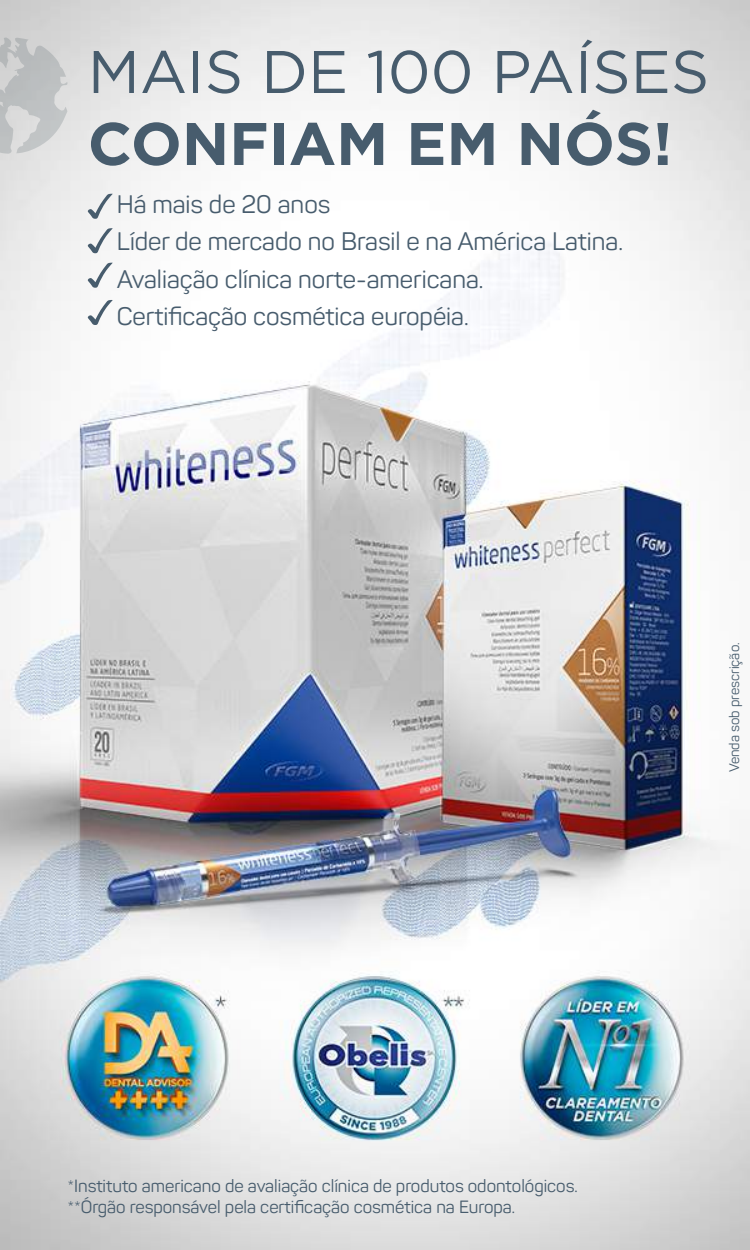
<style>
.page{position:relative;width:750px;height:1250px;background:#fff}
.page>*{position:absolute;margin:0;border:0;box-sizing:border-box;transform-origin:0 0}
.t1{font:60px "Gotham";color:#475c6d}
.t2{font:700 60px "Gotham";color:#475c6d}
.t3{font:25px/37.5px "Panton";color:#475c6d}
.t4{font:17.5px/21px "Panton";color:#475c6d}
.t5{font:13.75px "Panton";color:#475c6d}
</style>
<div class="page">
<img style="left:0;top:0;width:750px;height:1250px">
<svg style="left:87px;top:193px;width:26px;height:26px"></svg>
<svg style="left:87px;top:228px;width:26px;height:25px"></svg>
<svg style="left:87px;top:262px;width:26px;height:26px"></svg>
<svg style="left:87px;top:300px;width:26px;height:25px"></svg>
<svg style="left:0;top:36px;width:68px;height:118px;background:#c8cacb"></svg>
<h1 class="t1" style="left:88px;top:33px;width:623px">MAIS DE 100 PAÍSES</h1>
<h1 class="t2" style="left:88px;top:104px;width:586px">CONFIAM EM NÓS!</h1>
<p class="t3" style="left:117px;top:185px;width:508px">Há mais de 20 anos<br>Líder de mercado no Brasil e na América Latina.<br>Avaliação clínica norte-americana.<br>Certificação cosmética européia.</p>
<p class="t5" style="left:726px;top:772px;width:131px;rotate:-90deg">Venda sob prescrição.</p>
<p class="t4" style="left:68px;top:1175px;width:512px">*Instituto americano de avaliação clínica de produtos odontológicos. **Órgão responsável pela certificação cosmética na Europa.</p>
</div>
